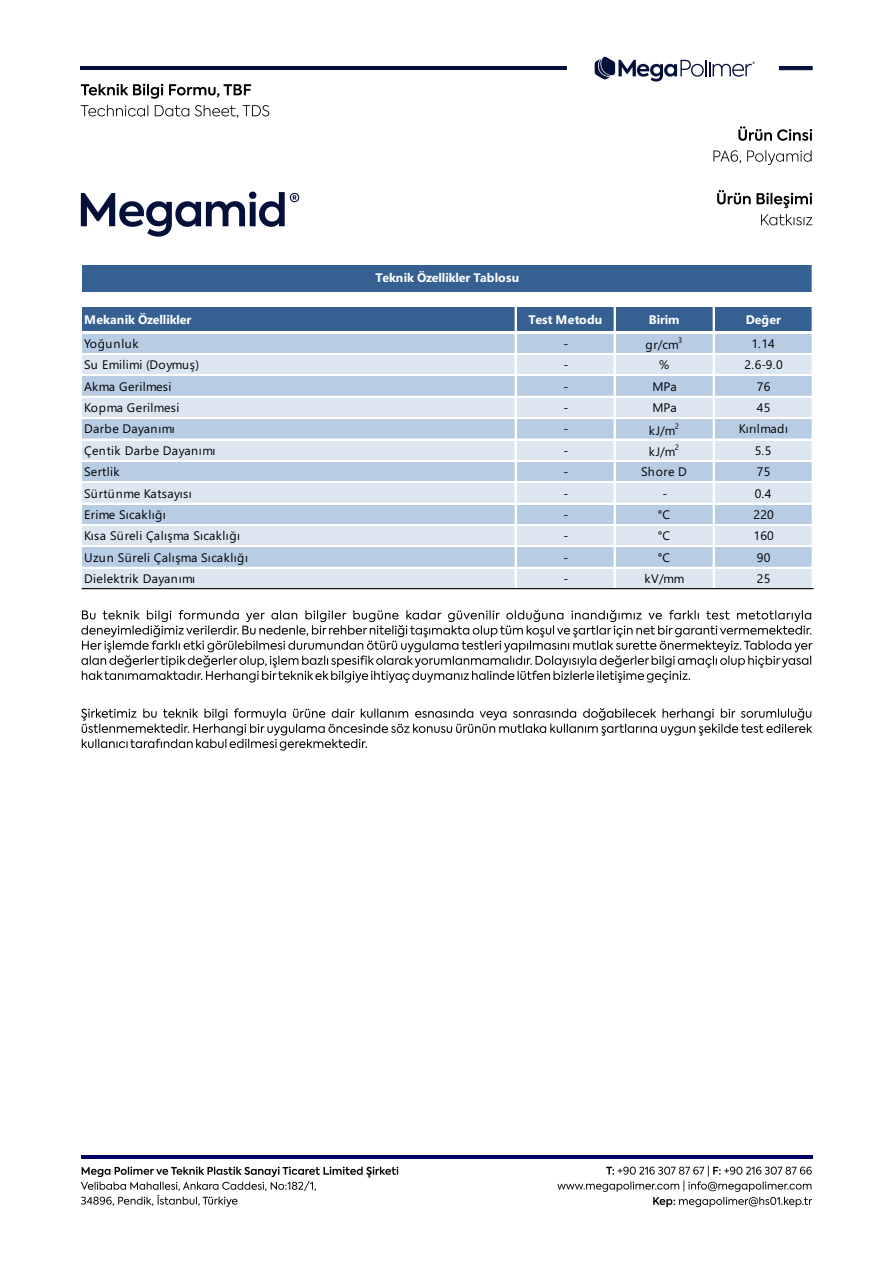
<style>
.page{position:relative;width:893px;height:1263px;background:#fff}
.page>*{position:absolute;margin:0;border:0;box-sizing:border-box;transform-origin:0 0}
.t1{font:12.3px "Segoe UI";letter-spacing:.03em;color:#000}
.t2{font:700 12.3px "Segoe UI";letter-spacing:-.005em;color:#fff}
.t3{font:12.3px "Segoe UI";letter-spacing:.05em;color:#000}
.t4{font:7.8px "Segoe UI";color:#000}
</style>
<div class="page">
<svg style="left:81px;top:84px;width:188px;height:34px"></svg>
<svg style="left:713px;top:126px;width:99px;height:99px"></svg>
<svg style="left:595px;top:57px;width:160px;height:25px"></svg>
<hr style="left:81px;top:66px;width:486px;height:4px;background:#040f3a">
<svg style="left:779px;top:66px;width:33px;height:4px"></svg>
<svg style="left:81px;top:192px;width:218px;height:45px"></svg>
<div style="left:82px;top:265px;width:731px;height:27px;background:#366092"></div>
<div style="left:82px;top:305px;width:731px;height:28px;background:#366092"></div>
<div style="left:82px;top:332px;width:731px;height:23px;background:#b8cce4"></div>
<div style="left:82px;top:353px;width:731px;height:23px;background:#dce6f1"></div>
<div style="left:82px;top:375px;width:731px;height:22px;background:#b8cce4"></div>
<div style="left:82px;top:396px;width:731px;height:23px;background:#dce6f1"></div>
<div style="left:82px;top:418px;width:731px;height:22px;background:#b8cce4"></div>
<div style="left:82px;top:439px;width:731px;height:22px;background:#dce6f1"></div>
<div style="left:82px;top:460px;width:731px;height:23px;background:#b8cce4"></div>
<div style="left:82px;top:482px;width:731px;height:22px;background:#dce6f1"></div>
<div style="left:82px;top:503px;width:731px;height:23px;background:#b8cce4"></div>
<div style="left:82px;top:524px;width:731px;height:23px;background:#dce6f1"></div>
<div style="left:82px;top:546px;width:731px;height:22px;background:#b8cce4"></div>
<div style="left:82px;top:567px;width:731px;height:23px;background:#dce6f1"></div>
<svg style="left:812px;top:265px;width:1px;height:27px"></svg>
<svg style="left:515px;top:306px;width:1px;height:25px"></svg>
<svg style="left:614px;top:306px;width:1px;height:25px"></svg>
<svg style="left:713px;top:306px;width:1px;height:25px"></svg>
<svg style="left:812px;top:306px;width:1px;height:25px"></svg>
<hr style="left:812px;top:333px;width:1px;height:257px;background:#fff">
<hr style="left:515px;top:333px;width:1px;height:257px;background:#fff">
<hr style="left:614px;top:333px;width:1px;height:257px;background:#fff">
<hr style="left:713px;top:333px;width:1px;height:257px;background:#fff">
<hr style="left:81px;top:331px;width:732px;height:2px;background:#fff">
<hr style="left:82px;top:305px;width:731px;height:1px;background:#fff">
<hr style="left:82px;top:353px;width:731px;height:2px;background:#fff">
<hr style="left:82px;top:375px;width:731px;height:1px;background:#fff">
<hr style="left:82px;top:396px;width:731px;height:1px;background:#fff">
<hr style="left:82px;top:418px;width:731px;height:1px;background:#fff">
<hr style="left:82px;top:417px;width:731px;height:1px;background:#fff">
<hr style="left:82px;top:439px;width:731px;height:1px;background:#fff">
<hr style="left:82px;top:460px;width:731px;height:1px;background:#fff">
<hr style="left:82px;top:482px;width:731px;height:1px;background:#fff">
<hr style="left:82px;top:481px;width:731px;height:1px;background:#fff">
<hr style="left:82px;top:503px;width:731px;height:1px;background:#fff">
<hr style="left:82px;top:524px;width:731px;height:2px;background:#fff">
<hr style="left:82px;top:546px;width:731px;height:1px;background:#fff">
<hr style="left:82px;top:567px;width:731px;height:1px;background:#fff">
<hr style="left:82px;top:589px;width:731px;height:1px;background:#fff">
<hr style="left:82px;top:588px;width:731px;height:1px;background:#000">
<svg style="left:81px;top:610px;width:731px;height:141px"></svg>
<svg style="left:557px;top:1165px;width:255px;height:42px"></svg>
<svg style="left:81px;top:1166px;width:317px;height:41px"></svg>
<hr style="left:81px;top:1156px;width:731px;height:3px;background:#006">
<p class="t2" style="left:376px;top:273px;width:145px">Teknik Özellikler Tablosu</p>
<p class="t2" style="left:84px;top:315px;width:109px">Mekanik Özellikler</p>
<p class="t2" style="left:529px;top:315px;width:75px">Test Metodu</p>
<p class="t2" style="left:649px;top:315px;width:32px">Birim</p>
<p class="t2" style="left:746px;top:315px;width:37px">Değer</p>
<p class="t3" style="left:84px;top:339px;width:56px">Yoğunluk</p>
<p class="t1" style="left:563px;top:339px;width:6px">-</p>
<p class="t1" style="left:646px;top:340px;width:35px">gr/cm</p>
<p class="t4" style="left:678px;top:338px;width:6px">3</p>
<p class="t1" style="left:751px;top:339px;width:25px">1.14</p>
<p class="t1" style="left:84px;top:360px;width:117px">Su Emilimi (Doymuş)</p>
<p class="t1" style="left:563px;top:360px;width:6px">-</p>
<p class="t1" style="left:659px;top:360px;width:12px">%</p>
<p class="t1" style="left:745px;top:360px;width:40px">2.6-9.0</p>
<p class="t1" style="left:84px;top:382px;width:89px">Akma Gerilmesi</p>
<p class="t1" style="left:563px;top:382px;width:6px">-</p>
<p class="t1" style="left:652px;top:382px;width:26px">MPa</p>
<p class="t1" style="left:757px;top:382px;width:15px">76</p>
<p class="t1" style="left:84px;top:403px;width:97px">Kopma Gerilmesi</p>
<p class="t1" style="left:563px;top:403px;width:6px">-</p>
<p class="t1" style="left:652px;top:403px;width:26px">MPa</p>
<p class="t1" style="left:757px;top:403px;width:15px">45</p>
<p class="t1" style="left:84px;top:424px;width:92px">Darbe Dayanımı</p>
<p class="t1" style="left:563px;top:424px;width:6px">-</p>
<p class="t1" style="left:649px;top:426px;width:28px">kJ/m</p>
<p class="t4" style="left:675px;top:423px;width:6px">2</p>
<p class="t1" style="left:739px;top:424px;width:51px">Kırılmadı</p>
<p class="t1" style="left:84px;top:446px;width:133px">Çentik Darbe Dayanımı</p>
<p class="t1" style="left:563px;top:446px;width:6px">-</p>
<p class="t1" style="left:649px;top:447px;width:28px">kJ/m</p>
<p class="t4" style="left:675px;top:445px;width:6px">2</p>
<p class="t1" style="left:755px;top:446px;width:18px">5.5</p>
<p class="t1" style="left:84px;top:467px;width:37px">Sertlik</p>
<p class="t1" style="left:563px;top:467px;width:6px">-</p>
<p class="t1" style="left:641px;top:467px;width:47px">Shore D</p>
<p class="t1" style="left:757px;top:467px;width:15px">75</p>
<p class="t1" style="left:84px;top:489px;width:109px">Sürtünme Katsayısı</p>
<p class="t1" style="left:563px;top:489px;width:6px">-</p>
<p class="t1" style="left:662px;top:489px;width:6px">-</p>
<p class="t1" style="left:755px;top:489px;width:18px">0.4</p>
<p class="t1" style="left:84px;top:510px;width:83px">Erime Sıcaklığı</p>
<p class="t1" style="left:563px;top:510px;width:6px">-</p>
<p class="t1" style="left:658px;top:510px;width:14px">°C</p>
<p class="t1" style="left:754px;top:510px;width:22px">220</p>
<p class="t1" style="left:84px;top:531px;width:157px">Kısa Süreli Çalışma Sıcaklığı</p>
<p class="t1" style="left:563px;top:531px;width:6px">-</p>
<p class="t1" style="left:658px;top:531px;width:14px">°C</p>
<p class="t1" style="left:754px;top:531px;width:22px">160</p>
<p class="t1" style="left:84px;top:553px;width:165px">Uzun Süreli Çalışma Sıcaklığı</p>
<p class="t1" style="left:563px;top:553px;width:6px">-</p>
<p class="t1" style="left:658px;top:553px;width:14px">°C</p>
<p class="t1" style="left:757px;top:553px;width:15px">90</p>
<p class="t1" style="left:84px;top:574px;width:112px">Dielektrik Dayanımı</p>
<p class="t1" style="left:563px;top:574px;width:6px">-</p>
<p class="t1" style="left:644px;top:574px;width:41px">kV/mm</p>
<p class="t1" style="left:757px;top:574px;width:15px">25</p>
</div>
